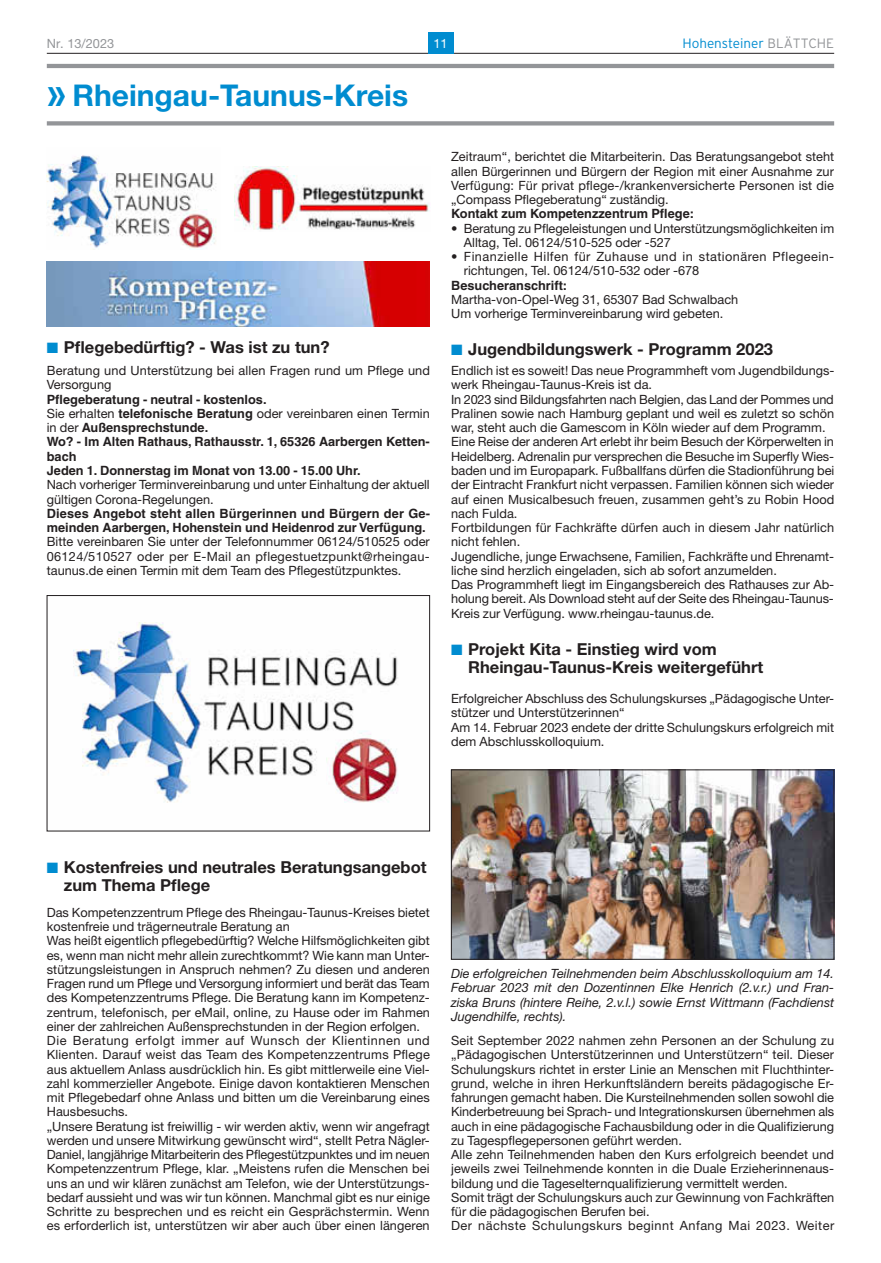
<style>
.page{position:relative;width:881px;height:1263px;background:#fff}
.page>*{position:absolute;margin:0;border:0;box-sizing:border-box;transform-origin:0 0}
.t1{font:700 30px "Helvetica Neue LT";color:#008cd0}
.t2{font:700 16.5px/18px "Helvetica Neue LT";color:#231f20}
.t3{font:300 13.5px "Interstate";color:#008cd0}
.t4{font:12.75px/14.2px "Helvetica Neue LT";color:#231f20}
.t5{font:700 12.75px/14.2px "Helvetica LT";color:#231f20}
.t6{font:italic 12.75px/14.2px "Helvetica Neue LT";color:#231f20;text-align:justify}
.t7{font:12.75px/14.2px "Helvetica Neue LT";letter-spacing:.035em;color:#231f20}
.t8{font:12.75px "Helvetica Neue LT";color:#939598}
.t9{font:12.75px "Helvetica Neue LT";color:#fff}
.s1{color:#939598}
.s2{font-family:"Interstate";font-size:36px}
.s3{color:#008cd0}
.s4{font-family:"Helvetica LT";font-weight:700}
.s5{font-family:"Helvetica Neue LT";font-weight:400}
</style>
<div class="page">
<hr style="left:47px;top:53px;width:786px;height:1px;background:#231f20">
<div style="left:427px;top:32px;width:26px;height:21px;background:#008cd0"></div>
<hr style="left:47px;top:64px;width:786px;height:4px;background:#939598">
<div style="left:47px;top:121px;width:786px;height:5px;background:#939598"></div>
<img style="left:453px;top:772px;width:378px;height:185px">
<div style="left:451px;top:770px;width:382px;height:189px;border:1px solid #231f20"></div>
<img style="left:234px;top:166px;width:195px;height:64px">
<img style="left:47px;top:155px;width:170px;height:95px">
<img style="left:47px;top:262px;width:382px;height:64px">
<img style="left:73px;top:622px;width:325px;height:181px">
<div style="left:47px;top:595px;width:382px;height:236px;border:1px solid #231f20"></div>
<p class="t8" style="left:47px;top:36px;width:69px">Nr. 13/2023</p>
<p class="t9" style="left:433px;top:36px;width:16px">11</p>
<p class="t3" style="left:682px;top:35px;width:153px">Hohensteiner <span class="s1">BLÄTTCHE</span></p>
<h1 class="t1" style="left:47px;top:77px;width:363px"><span class="s2">»</span> Rheingau-Taunus-Kreis</h1>
<p class="t2" style="left:47px;top:338px;width:284px"><span class="s3">■</span> Pflegebedürftig? - Was ist zu tun?</p>
<p class="t4" style="left:47px;top:363px;width:384px">Beratung und Unterstützung bei allen Fragen rund um Pflege und<br>Versorgung</p>
<p class="t5" style="left:47px;top:392px;width:221px">Pflegeberatung - neutral - kostenlos.</p>
<p class="t4" style="left:47px;top:406px;width:384px">Sie erhalten <span class="s4">telefonische Beratung</span> oder vereinbaren einen Termin</p>
<p class="t5" style="left:47px;top:420px;width:384px"><span class="s5">in der</span> Außensprechstunde.<br>Wo? - Im Alten Rathaus, Rathausstr. 1, 65326 Aarbergen Ketten&shy;bach<br>Jeden 1. Donnerstag im Monat von 13.00 - 15.00 Uhr.</p>
<p class="t4" style="left:47px;top:477px;width:384px">Nach vorheriger Terminvereinbarung und unter Einhaltung der aktuell gültigen Corona-Regelungen.</p>
<p class="t5" style="left:47px;top:506px;width:384px">Dieses Angebot steht allen Bürgerinnen und Bürgern der Ge&shy;meinden Aarbergen, Hohenstein und Heidenrod zur Verfügung.</p>
<p class="t4" style="left:47px;top:534px;width:384px;text-align:justify">Bitte vereinbaren Sie unter der Telefonnummer 06124/510525 oder 06124/510527 oder per E-Mail an pflegestuetzpunkt@rheingau&shy;taunus.de einen Termin mit dem Team des Pflegestützpunktes.</p>
<p class="t4" style="left:451px;top:150px;width:384px;text-align:justify">Zeitraum“, berichtet die Mitarbeiterin. Das Beratungsangebot steht allen Bürgerinnen und Bürgern der Region mit einer Ausnahme zur Verfügung: Für privat pflege-/krankenversicherte Personen ist die „Compass Pflegeberatung“ zuständig.</p>
<p class="t5" style="left:451px;top:207px;width:244px">Kontakt zum Kompetenzzentrum Pflege:</p>
<p class="t4" style="left:463px;top:221px;width:372px;text-indent:-13px">• Beratung zu Pflegeleistungen und Unterstützungsmöglichkeiten im<br>Alltag, Tel. 06124/510-525 oder -527</p>
<p class="t7" style="left:463px;top:249px;width:371px;text-indent:-13px">• Finanzielle Hilfen für Zuhause und in stationären Pflegeein&shy;richtungen, Tel. 06124/510-532 oder -678</p>
<p class="t5" style="left:451px;top:278px;width:117px">Besucheranschrift:</p>
<p class="t4" style="left:451px;top:292px;width:288px">Martha-von-Opel-Weg 31, 65307 Bad Schwalbach<br>Um vorherige Terminvereinbarung wird gebeten.</p>
<p class="t2" style="left:451px;top:340px;width:323px"><span class="s3">■</span> Jugendbildungswerk - Programm 2023</p>
<p class="t4" style="left:451px;top:363px;width:384px">Endlich ist es soweit! Das neue Programmheft vom Jugendbildungs&shy;werk Rheingau-Taunus-Kreis ist da.<br>In 2023 sind Bildungsfahrten nach Belgien, das Land der Pommes und Pralinen sowie nach Hamburg geplant und weil es zuletzt so schön war, steht auch die Gamescom in Köln wieder auf dem Programm.<br>Eine Reise der anderen Art erlebt ihr beim Besuch der Körperwelten in Heidelberg. Adrenalin pur versprechen die Besuche im Superfly Wies&shy;baden und im Europapark. Fußballfans dürfen die Stadionführung bei der Eintracht Frankfurt nicht verpassen. Familien können sich wieder auf einen Musicalbesuch freuen, zusammen geht’s zu Robin Hood nach Fulda.<br>Fortbildungen für Fachkräfte dürfen auch in diesem Jahr natürlich nicht fehlen.<br>Jugendliche, junge Erwachsene, Familien, Fachkräfte und Ehrenamt&shy;liche sind herzlich eingeladen, sich ab sofort anzumelden.<br>Das Programmheft liegt im Eingangsbereich des Rathauses zur Ab&shy;holung bereit. Als Download steht auf der Seite des Rheingau-Taunus-Kreis zur Verfügung. www.rheingau-taunus.de.</p>
<p class="t2" style="left:468px;top:639px;width:296px;text-indent:-17px"><span class="s3">■</span> Projekt Kita - Einstieg wird vom<br>Rheingau-Taunus-Kreis weitergeführt</p>
<p class="t4" style="left:451px;top:691px;width:384px">Erfolgreicher Abschluss des Schulungskurses „Pädagogische Unter&shy;stützer und Unterstützerinnen“<br>Am 14. Februar 2023 endete der dritte Schulungskurs erfolgreich mit dem Abschlusskolloquium.</p>
<p class="t2" style="left:64px;top:857px;width:364px;text-indent:-17px"><span class="s3">■</span> Kostenfreies und neutrales Beratungsangebot zum Thema Pflege</p>
<p class="t4" style="left:47px;top:905px;width:384px">Das Kompetenzzentrum Pflege des Rheingau-Taunus-Kreises bietet kostenfreie und trägerneutrale Beratung an<br>Was heißt eigentlich pflegebedürftig? Welche Hilfsmöglichkeiten gibt es, wenn man nicht mehr allein zurechtkommt? Wie kann man Unter&shy;stützungsleistungen in Anspruch nehmen? Zu diesen und anderen Fragen rund um Pflege und Versorgung informiert und berät das Team des Kompetenzzentrums Pflege. Die Beratung kann im Kompetenz&shy;zentrum, telefonisch, per eMail, online, zu Hause oder im Rahmen einer der zahlreichen Außensprechstunden in der Region erfolgen.<br>Die Beratung erfolgt immer auf Wunsch der Klientinnen und Klienten. Darauf weist das Team des Kompetenzzentrums Pflege aus aktuellem Anlass ausdrücklich hin. Es gibt mittlerweile eine Viel&shy;zahl kommerzieller Angebote. Einige davon kontaktieren Menschen mit Pflegebedarf ohne Anlass und bitten um die Vereinbarung eines Hausbesuchs.<br>„Unsere Beratung ist freiwillig - wir werden aktiv, wenn wir angefragt werden und unsere Mitwirkung gewünscht wird“, stellt Petra Nägler-Daniel, langjährige Mitarbeiterin des Pflegestützpunktes und im neuen Kompetenzzentrum Pflege, klar. „Meistens rufen die Menschen bei uns an und wir klären zunächst am Telefon, wie der Unterstützungs&shy;bedarf aussieht und was wir tun können. Manchmal gibt es nur einige Schritte zu besprechen und es reicht ein Gesprächstermin. Wenn es erforderlich ist, unterstützen wir aber auch über einen längeren</p>
<p class="t6" style="left:451px;top:966px;width:384px">Die erfolgreichen Teilnehmenden beim Abschlusskolloquium am 14.<br>Februar 2023 mit den Dozentinnen Elke Henrich (2.v.r.) und Fran&shy;ziska Bruns (hintere Reihe, 2.v.l.) sowie Ernst Wittmann (Fachdienst Jugendhilfe, rechts).</p>
<p class="t4" style="left:451px;top:1033px;width:384px">Seit September 2022 nahmen zehn Personen an der Schulung zu „Pädagogischen Unterstützerinnen und Unterstützern“ teil. Dieser Schulungskurs richtet in erster Linie an Menschen mit Fluchthinter&shy;grund, welche in ihren Herkunftsländern bereits pädagogische Er&shy;fahrungen gemacht haben. Die Kursteilnehmenden sollen sowohl die Kinderbetreuung bei Sprach- und Integrationskursen übernehmen als auch in eine pädagogische Fachausbildung oder in die Qualifizierung zu Tagespflegepersonen geführt werden.<br>Alle zehn Teilnehmenden haben den Kurs erfolgreich beendet und jeweils zwei Teilnehmende konnten in die Duale Erzieherinnenaus&shy;bildung und die Tageselternqualifizierung vermittelt werden.<br>Somit trägt der Schulungskurs auch zur Gewinnung von Fachkräften für die pädagogischen Berufen bei.<br>Der nächste Schulungskurs beginnt Anfang Mai 2023. Weiter</p>
</div>
